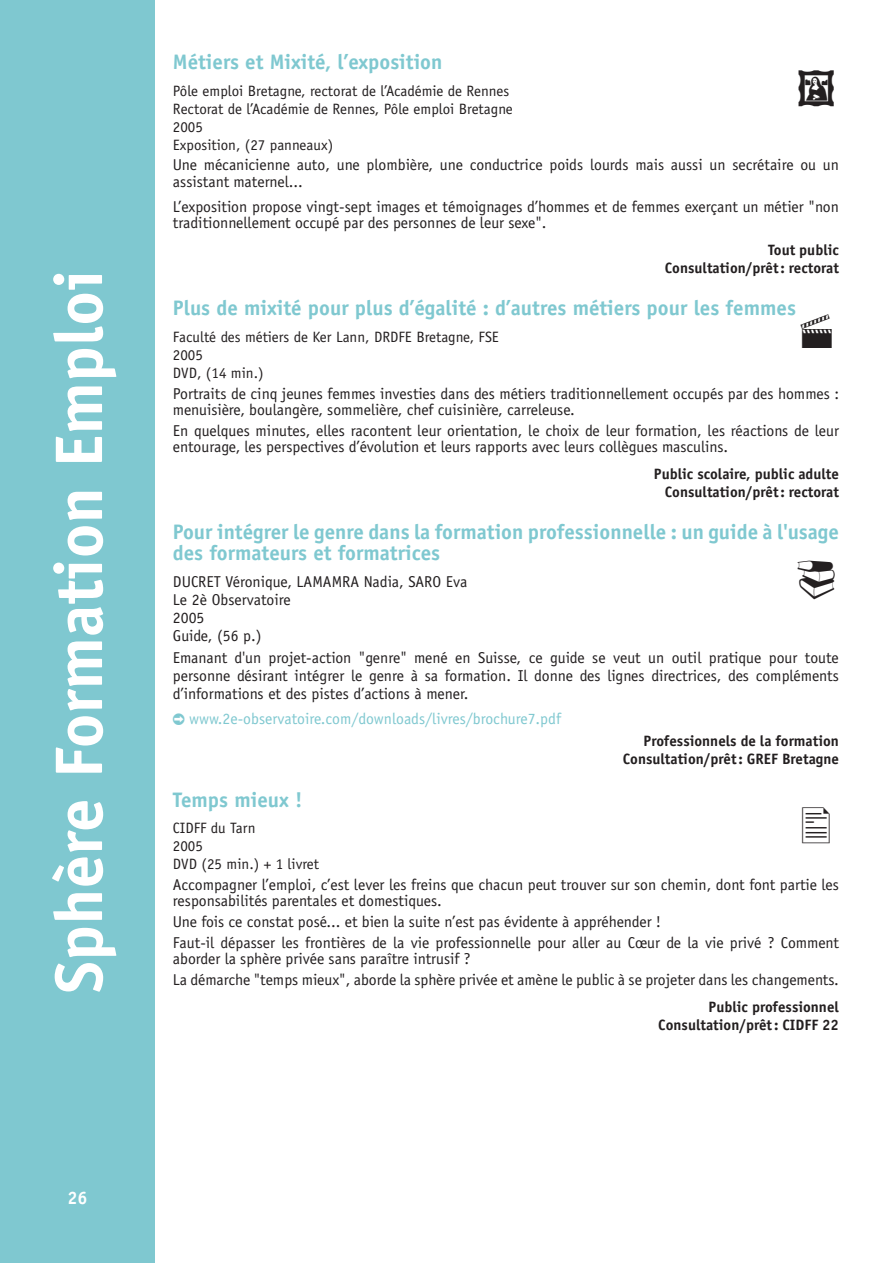
<style>
.page{position:relative;width:893px;height:1263px;background:#fff}
.page>*{position:absolute;margin:0;border:0;box-sizing:border-box;transform-origin:0 0}
.t1{font:700 67.5px "Officina Sans Std";color:#fff}
.t2{font:45px "Webdings";color:#231f20}
.reference_livre1{font:700 21px/21px "Officina Sans Std";color:#7fc8d0}
.t3{font:700 18px "Officina Sans Std";color:#fff}
.resume_titre{font:15.75px/16.5px "Officina Sans Std";color:#231f20}
.reference_livre1-2{font:15.75px/18px "Officina Sans Std";color:#231f20;text-align:justify}
.reference_livre1-3{font:15.75px "Officina Sans Std";color:#7fc8d0}
.caracteristiques{font:15px/18px "Officina Sans Std";color:#231f20}
.consultation{font:700 15px/18px "Officina Sans Std";color:#231f20;text-align:right}
</style>
<div class="page">
<div style="left:0;top:0;width:155px;height:1263px;background:#7fc8d0"></div>
<h1 class="t1" style="left:37px;top:993px;width:725px;rotate:-90deg">Sphère Formation Emploi</h1>
<p class="reference_livre1" style="left:173px;top:51px;width:271px">Métiers et Mixité, l’exposition</p>
<p class="caracteristiques" style="left:173px;top:82px;width:341px">Pôle emploi Bretagne, rectorat de l’Académie de Rennes Rectorat de l’Académie de Rennes, Pôle emploi Bretagne 2005<br>Exposition, (27 panneaux)</p>
<p class="resume_titre" style="left:173px;top:157px;width:667px">Une mécanicienne auto, une plombière, une conductrice poids lourds mais aussi un secrétaire ou un assistant maternel...</p>
<p class="resume_titre" style="left:173px;top:198px;width:667px">L’exposition propose vingt-sept images et témoignages d’hommes et de femmes exerçant un métier "non traditionnellement occupé par des personnes de leur sexe".</p>
<p class="consultation" style="left:665px;top:241px;width:176px">Tout public<br>Consultation/prêt: rectorat</p>
<p class="reference_livre1" style="left:173px;top:297px;width:624px">Plus de mixité pour plus d’égalité : d’autres métiers pour les femmes</p>
<p class="caracteristiques" style="left:173px;top:328px;width:327px">Faculté des métiers de Ker Lann, DRDFE Bretagne, FSE<br>2005<br>DVD, (14 min.)</p>
<p class="resume_titre" style="left:173px;top:385px;width:668px">Portraits de cinq jeunes femmes investies dans des métiers traditionnellement occupés par des hommes : menuisière, boulangère, sommelière, chef cuisinière, carreleuse.</p>
<p class="resume_titre" style="left:173px;top:422px;width:667px">En quelques minutes, elles racontent leur orientation, le choix de leur formation, les réactions de leur entourage, les perspectives d’évolution et leurs rapports avec leurs collègues masculins.</p>
<p class="consultation" style="left:654px;top:464px;width:187px">Public scolaire, public adulte<br>Consultation/prêt: rectorat</p>
<p class="reference_livre1" style="left:173px;top:521px;width:668px">Pour intégrer le genre dans la formation professionnelle : un guide à l'usage des formateurs et formatrices</p>
<p class="reference_livre1-2" style="left:173px;top:572px;width:296px">DUCRET Véronique, LAMAMRA Nadia, SARO Eva</p>
<p class="reference_livre1-2" style="left:173px;top:590px;width:119px">Le 2è Observatoire</p>
<p class="reference_livre1-2" style="left:173px;top:608px;width:33px">2005</p>
<p class="reference_livre1-2" style="left:173px;top:626px;width:90px">Guide, (56 p.)</p>
<p class="reference_livre1-2" style="left:173px;top:648px;width:667px">Emanant d'un projet-action "genre" mené en Suisse, ce guide se veut un outil pratique pour toute personne désirant intégrer le genre à sa formation. Il donne des lignes directrices, des compléments d’informations et des pistes d’actions à mener.</p>
<p class="reference_livre1-3" style="left:189px;top:709px;width:373px">www.2e-observatoire.com/downloads/livres/brochure7.pdf</p>
<p class="consultation" style="left:623px;top:732px;width:218px">Professionnels de la formation<br>Consultation/prêt: GREF Bretagne</p>
<p class="reference_livre1" style="left:173px;top:789px;width:131px">Temps mieux !</p>
<p class="caracteristiques" style="left:173px;top:819px;width:148px">CIDFF du Tarn<br>2005<br>DVD (25 min.) + 1 livret</p>
<p class="resume_titre" style="left:173px;top:876px;width:668px">Accompagner l’emploi, c’est lever les freins que chacun peut trouver sur son chemin, dont font partie les responsabilités parentales et domestiques.</p>
<p class="resume_titre" style="left:173px;top:913px;width:490px">Une fois ce constat posé... et bien la suite n’est pas évidente à appréhender !</p>
<p class="resume_titre" style="left:173px;top:934px;width:668px">Faut-il dépasser les frontières de la vie professionnelle pour aller au Cœur de la vie privé ? Comment aborder la sphère privée sans paraître intrusif ?</p>
<p class="resume_titre" style="left:173px;top:971px;width:667px">La démarche "temps mieux", aborde la sphère privée et amène le public à se projeter dans les changements.</p>
<p class="consultation" style="left:658px;top:997px;width:182px">Public professionnel<br>Consultation/prêt: CIDFF 22</p>
<p class="t2" style="left:794px;top:312px;width:46px">•</p>
<p class="t3" style="left:68px;top:1186px;width:22px">26</p>
</div>
